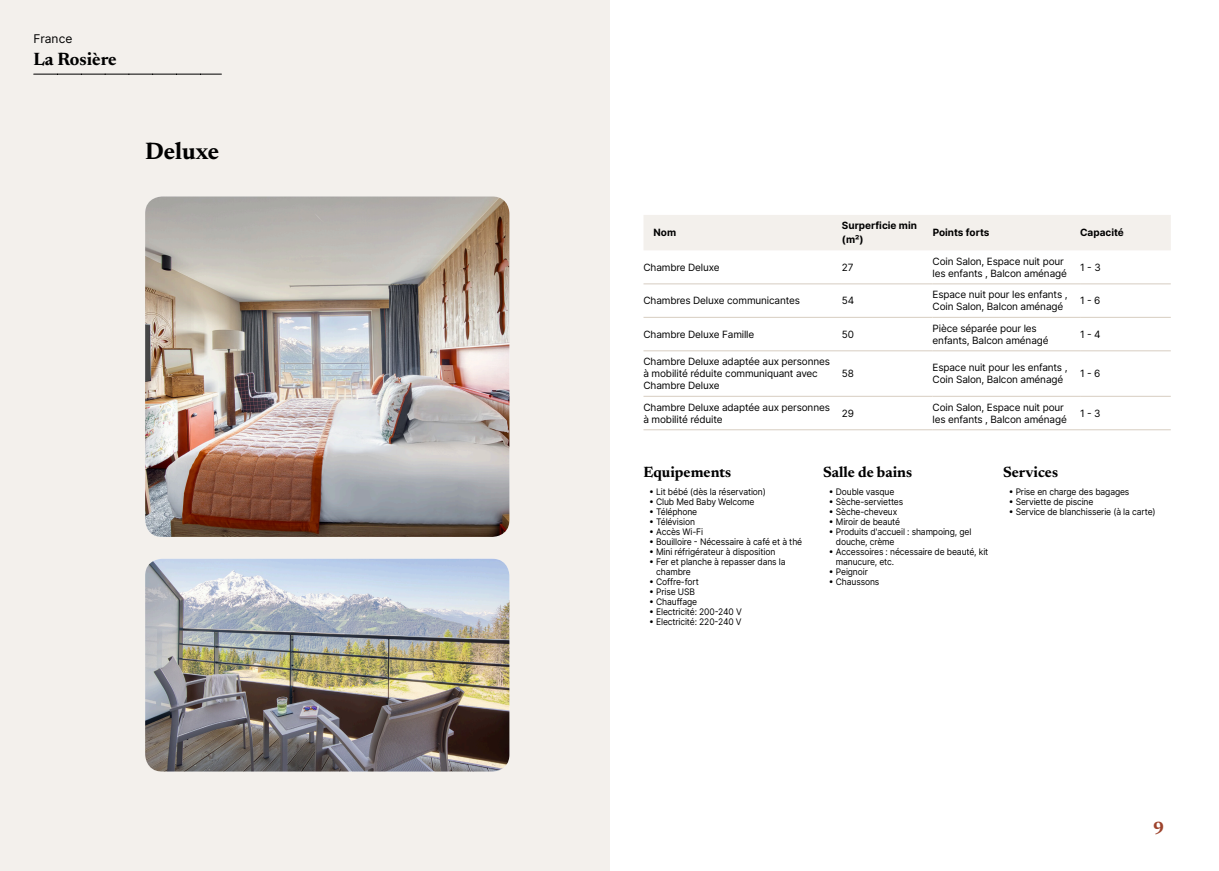
<style>
.page{position:relative;width:1219px;height:871px;background:#fff}
.page>*{position:absolute;margin:0;border:0;box-sizing:border-box;transform-origin:0 0}
.t1{font:700 24px "Newsreader 24 pt";color:#000}
.t2{font:700 18px "Newsreader 24 pt";color:#000}
.t3{font:700 18px "Newsreader 24 pt";color:#9d432c}
.t4{font:700 15px "Newsreader 24 pt";color:#000}
.t5{font:12px "Inter";color:#000}
.t6{font:10px/12px "Inter";letter-spacing:-.015em;color:#000}
.t7{font:700 10px/14px "Inter";color:#000}
.t8{font:9px/10px "Inter";letter-spacing:-.015em;color:#000;scale:.95 1}
</style>
<div class="page">
<div style="left:0;top:0;width:609px;height:870px;background:#f3f0ec"></div>
<img style="left:145px;top:196px;width:364px;height:340px">
<img style="left:145px;top:558px;width:364px;height:213px">
<svg style="left:34px;top:74px;width:187px;height:1px"></svg>
<div style="left:644px;top:215px;width:527px;height:35px;background:#f3f0ec"></div>
<hr style="left:643px;top:283px;width:199px;height:1px;background:#d7cdc1">
<hr style="left:842px;top:283px;width:91px;height:1px;background:#d7cdc1">
<hr style="left:933px;top:283px;width:147px;height:1px;background:#d7cdc1">
<hr style="left:1080px;top:283px;width:91px;height:1px;background:#d7cdc1">
<hr style="left:643px;top:317px;width:199px;height:1px;background:#d7cdc1">
<hr style="left:842px;top:317px;width:91px;height:1px;background:#d7cdc1">
<hr style="left:933px;top:317px;width:147px;height:1px;background:#d7cdc1">
<hr style="left:1080px;top:317px;width:91px;height:1px;background:#d7cdc1">
<hr style="left:643px;top:350px;width:199px;height:1px;background:#d7cdc1">
<hr style="left:842px;top:350px;width:91px;height:1px;background:#d7cdc1">
<hr style="left:933px;top:350px;width:147px;height:1px;background:#d7cdc1">
<hr style="left:1080px;top:350px;width:91px;height:1px;background:#d7cdc1">
<hr style="left:643px;top:395px;width:199px;height:1px;background:#d7cdc1">
<hr style="left:842px;top:395px;width:91px;height:1px;background:#d7cdc1">
<hr style="left:933px;top:395px;width:147px;height:1px;background:#d7cdc1">
<hr style="left:1080px;top:395px;width:91px;height:1px;background:#d7cdc1">
<hr style="left:643px;top:429px;width:199px;height:1px;background:#d7cdc1">
<hr style="left:842px;top:429px;width:91px;height:1px;background:#d7cdc1">
<hr style="left:933px;top:429px;width:147px;height:1px;background:#d7cdc1">
<hr style="left:1080px;top:429px;width:91px;height:1px;background:#d7cdc1">
<h3 class="t5" style="left:33px;top:30px;width:40px">France</h3>
<h2 class="t2" style="left:33px;top:46px;width:85px">La Rosière</h2>
<h1 class="t1" style="left:145px;top:134px;width:76px">Deluxe</h1>
<p class="t7" style="left:653px;top:225px;width:24px">Nom</p>
<p class="t7" style="left:842px;top:218px;width:77px">Surperficie min (m²)</p>
<p class="t7" style="left:933px;top:225px;width:58px">Points forts</p>
<p class="t7" style="left:1080px;top:225px;width:45px">Capacité</p>
<p class="t6" style="left:643px;top:261px;width:78px">Chambre Deluxe</p>
<p class="t6" style="left:842px;top:261px;width:13px">27</p>
<p class="t6" style="left:933px;top:255px;width:136px">Coin Salon, Espace nuit pour les enfants , Balcon aménagé</p>
<p class="t6" style="left:1080px;top:261px;width:22px">1 - 3</p>
<p class="t6" style="left:643px;top:294px;width:158px">Chambres Deluxe communicantes</p>
<p class="t6" style="left:842px;top:294px;width:14px">54</p>
<p class="t6" style="left:933px;top:288px;width:136px">Espace nuit pour les enfants ,<br>Coin Salon, Balcon aménagé</p>
<p class="t6" style="left:1080px;top:294px;width:22px">1 - 6</p>
<p class="t6" style="left:643px;top:328px;width:112px">Chambre Deluxe Famille</p>
<p class="t6" style="left:842px;top:328px;width:14px">50</p>
<p class="t6" style="left:933px;top:322px;width:117px">Pièce séparée pour les enfants, Balcon aménagé</p>
<p class="t6" style="left:1080px;top:328px;width:22px">1 - 4</p>
<p class="t6" style="left:643px;top:355px;width:188px">Chambre Deluxe adaptée aux personnes à mobilité réduite communiquant avec<br>Chambre Deluxe</p>
<p class="t6" style="left:842px;top:367px;width:14px">58</p>
<p class="t6" style="left:933px;top:361px;width:136px">Espace nuit pour les enfants ,<br>Coin Salon, Balcon aménagé</p>
<p class="t6" style="left:1080px;top:367px;width:22px">1 - 6</p>
<p class="t6" style="left:643px;top:400px;width:188px">Chambre Deluxe adaptée aux personnes à mobilité réduite</p>
<p class="t6" style="left:842px;top:406px;width:14px">29</p>
<p class="t6" style="left:933px;top:400px;width:136px">Coin Salon, Espace nuit pour les enfants , Balcon aménagé</p>
<p class="t6" style="left:1080px;top:406px;width:22px">1 - 3</p>
<h3 class="t4" style="left:643px;top:461px;width:89px">Equipements</h3>
<p class="t8" style="left:649px;top:486px;width:124px">• Lit bébé (dès la réservation)</p>
<p class="t8" style="left:649px;top:496px;width:112px">• Club Med Baby Welcome</p>
<p class="t8" style="left:649px;top:506px;width:52px">• Téléphone</p>
<p class="t8" style="left:649px;top:516px;width:50px">• Télévision</p>
<p class="t8" style="left:649px;top:526px;width:58px">• Accès Wi-Fi</p>
<p class="t8" style="left:649px;top:536px;width:163px">• Bouilloire - Nécessaire à café et à thé</p>
<p class="t8" style="left:649px;top:546px;width:134px">• Mini réfrigérateur à disposition</p>
<p class="t8" style="left:656px;top:556px;width:138px;text-indent:-7px">• Fer et planche à repasser dans la chambre</p>
<p class="t8" style="left:649px;top:576px;width:54px">• Coffre-fort</p>
<p class="t8" style="left:649px;top:586px;width:50px">• Prise USB</p>
<p class="t8" style="left:649px;top:596px;width:52px">• Chauffage</p>
<p class="t8" style="left:649px;top:606px;width:99px">• Electricité: 200-240 V</p>
<p class="t8" style="left:649px;top:616px;width:99px">• Electricité: 220-240 V</p>
<h3 class="t4" style="left:823px;top:461px;width:90px">Salle de bains</h3>
<p class="t8" style="left:829px;top:486px;width:70px">• Double vasque</p>
<p class="t8" style="left:829px;top:496px;width:80px">• Sèche-serviettes</p>
<p class="t8" style="left:829px;top:506px;width:73px">• Sèche-cheveux</p>
<p class="t8" style="left:829px;top:516px;width:76px">• Miroir de beauté</p>
<p class="t8" style="left:836px;top:526px;width:144px;text-indent:-7px">• Produits d'accueil : shampoing, gel douche, crème</p>
<p class="t8" style="left:836px;top:546px;width:162px;text-indent:-7px">• Accessoires : nécessaire de beauté, kit manucure, etc.</p>
<p class="t8" style="left:829px;top:566px;width:43px">• Peignoir</p>
<p class="t8" style="left:829px;top:576px;width:55px">• Chaussons</p>
<h3 class="t4" style="left:1003px;top:461px;width:57px">Services</h3>
<p class="t8" style="left:1009px;top:486px;width:129px">• Prise en charge des bagages</p>
<p class="t8" style="left:1009px;top:496px;width:91px">• Serviette de piscine</p>
<p class="t8" style="left:1009px;top:506px;width:156px">• Service de blanchisserie (à la carte)</p>
<h2 class="t3" style="left:1153px;top:814px;width:13px">9</h2>
</div>
